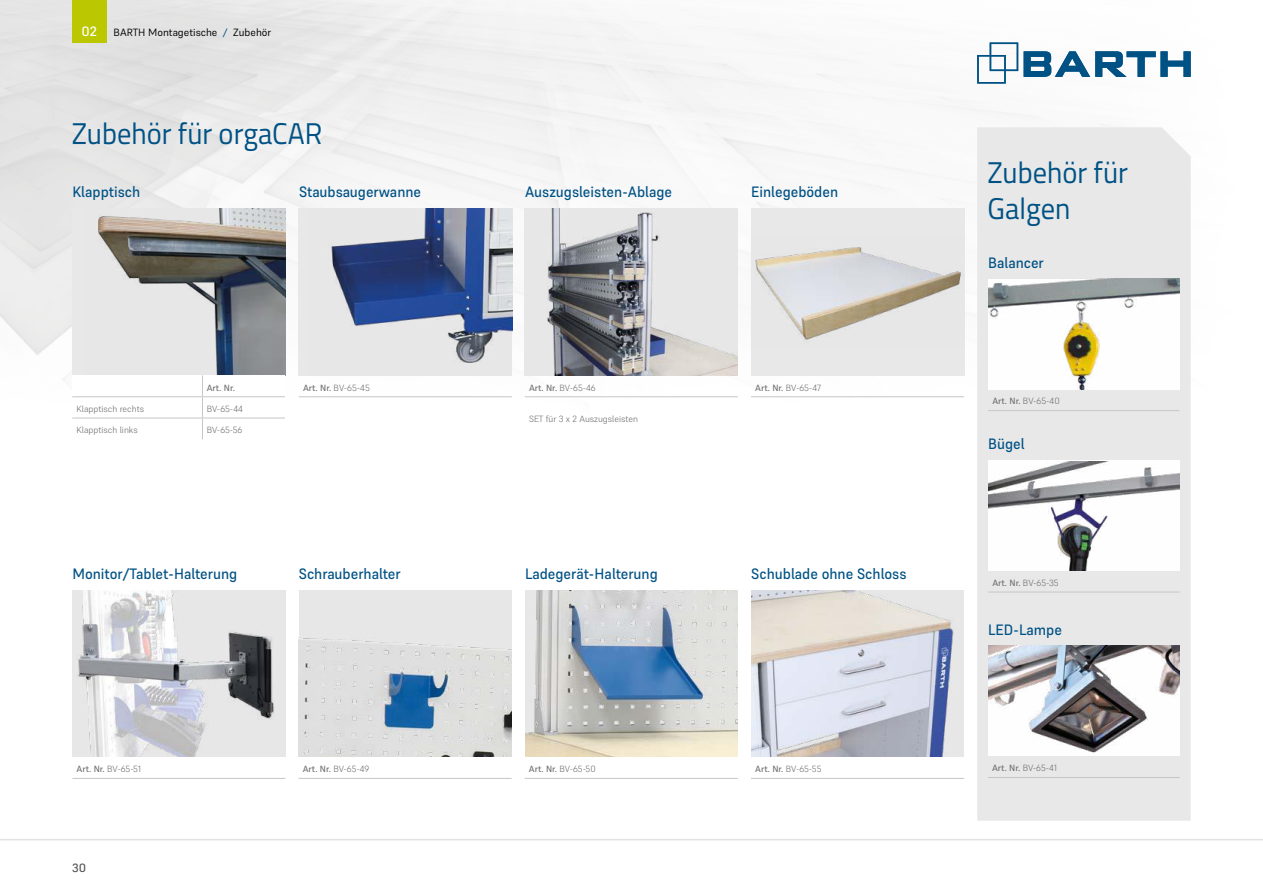
<style>
.page{position:relative;width:1263px;height:893px;background:#fff}
.page>*{position:absolute;margin:0;border:0;box-sizing:border-box;transform-origin:0 0}
.t1{font:30px/36px "Titillium Web";color:#005285;scale:.95 1}
.t2{font:500 15px "Supreme";color:#005285;scale:.95 1}
.t3{font:500 12px "Supreme";color:#575656}
.t4{font:10.5px "Supreme";color:#000}
.t5{font:300 9px "Supreme";color:#6f6f6e}
.t6{font:500 9px "Supreme";color:#6f6f6e}
.s1{font-weight:500;font-size:13.5px;color:#fff}
.s2{color:#005285}
.s3{font-weight:500}
</style>
<div class="page">
<img style="left:0;top:0;width:1108px;height:398px">
<hr style="left:0;top:839px;width:1263px;height:1px;background:#e3e3e3">
<div style="left:977px;top:127px;width:214px;height:694px;background:#e8e8e8"></div>
<div style="left:72px;top:0;width:34px;height:43px;background:#bbc700"></div>
<div style="left:72px;top:208px;width:213px;height:167px;background:#e8e8e8"></div>
<img style="left:98px;top:208px;width:187px;height:167px">
<img style="left:988px;top:279px;width:191px;height:110px">
<img style="left:988px;top:461px;width:191px;height:110px">
<img style="left:988px;top:646px;width:191px;height:110px">
<div style="left:299px;top:208px;width:213px;height:167px;background:#e8e8e8"></div>
<img style="left:331px;top:208px;width:181px;height:155px">
<img style="left:525px;top:208px;width:213px;height:167px">
<div style="left:751px;top:208px;width:213px;height:167px;background:#e8e8e8"></div>
<img style="left:755px;top:247px;width:206px;height:96px">
<hr style="left:988px;top:410px;width:191px;height:1px;background:#c6c6c5">
<hr style="left:988px;top:592px;width:191px;height:1px;background:#c6c6c5">
<hr style="left:988px;top:777px;width:191px;height:1px;background:#c6c6c5">
<hr style="left:299px;top:396px;width:213px;height:1px;background:#c6c6c5">
<hr style="left:525px;top:396px;width:213px;height:1px;background:#c6c6c5">
<hr style="left:751px;top:396px;width:213px;height:1px;background:#c6c6c5">
<svg style="left:1024px;top:51px;width:167px;height:26px"></svg>
<svg style="left:977px;top:43px;width:41px;height:41px"></svg>
<img style="left:299px;top:590px;width:213px;height:166px">
<img style="left:525px;top:590px;width:213px;height:166px">
<img style="left:751px;top:590px;width:213px;height:166px">
<hr style="left:72px;top:778px;width:213px;height:1px;background:#c6c6c5">
<hr style="left:298px;top:778px;width:214px;height:1px;background:#c6c6c5">
<hr style="left:525px;top:778px;width:213px;height:1px;background:#c6c6c5">
<hr style="left:751px;top:778px;width:213px;height:1px;background:#c6c6c5">
<img style="left:72px;top:590px;width:214px;height:167px">
<div style="left:72px;top:375px;width:213px;height:114px;background:#fff"></div>
<hr style="left:72px;top:396px;width:130px;height:1px;background:#c6c6c5">
<hr style="left:202px;top:396px;width:83px;height:1px;background:#c6c6c5">
<hr style="left:72px;top:418px;width:130px;height:1px;background:#c6c6c5">
<hr style="left:202px;top:418px;width:83px;height:1px;background:#c6c6c5">
<svg style="left:202px;top:375px;width:1px;height:64px"></svg>
<p class="t4" style="left:82px;top:26px;width:191px"><span class="s1">02</span> BARTH Montagetische <span class="s2">/</span> Zubehör</p>
<h1 class="t1" style="left:72px;top:114px;width:265px">Zubehör für orgaCAR</h1>
<h2 class="t2" style="left:72px;top:183px;width:73px">Klapptisch</h2>
<h2 class="t2" style="left:299px;top:183px;width:130px">Staubsaugerwanne</h2>
<h2 class="t2" style="left:525px;top:183px;width:156px">Auszugsleisten-Ablage</h2>
<h2 class="t2" style="left:751px;top:183px;width:93px">Einlegeböden</h2>
<p class="t6" style="left:207px;top:382px;width:30px">Art. Nr.</p>
<p class="t5" style="left:76px;top:403px;width:69px">Klapptisch rechts</p>
<p class="t5" style="left:207px;top:403px;width:38px">BV-65-44</p>
<p class="t5" style="left:76px;top:425px;width:63px">Klapptisch links</p>
<p class="t5" style="left:207px;top:425px;width:37px">BV-65-56</p>
<p class="t5" style="left:303px;top:382px;width:68px"><span class="s3">Art. Nr.</span> BV-65-45</p>
<p class="t5" style="left:529px;top:382px;width:68px"><span class="s3">Art. Nr.</span> BV-65-46</p>
<p class="t5" style="left:529px;top:414px;width:111px">SET für 3 x 2 Auszugsleisten</p>
<p class="t5" style="left:755px;top:382px;width:67px"><span class="s3">Art. Nr.</span> BV-65-47</p>
<h2 class="t2" style="left:72px;top:564px;width:175px">Monitor/Tablet-Halterung</h2>
<h2 class="t2" style="left:299px;top:564px;width:109px">Schrauberhalter</h2>
<h2 class="t2" style="left:525px;top:564px;width:141px">Ladegerät-Halterung</h2>
<h2 class="t2" style="left:751px;top:564px;width:165px">Schublade ohne Schloss</h2>
<p class="t5" style="left:77px;top:764px;width:66px"><span class="s3">Art. Nr.</span> BV-65-51</p>
<p class="t5" style="left:303px;top:764px;width:68px"><span class="s3">Art. Nr.</span> BV-65-49</p>
<p class="t5" style="left:529px;top:764px;width:68px"><span class="s3">Art. Nr.</span> BV-65-50</p>
<p class="t5" style="left:755px;top:764px;width:68px"><span class="s3">Art. Nr.</span> BV-65-55</p>
<h3 class="t3" style="left:72px;top:860px;width:16px">30</h3>
<h1 class="t1" style="left:987px;top:153px;width:149px">Zubehör für<br>Galgen</h1>
<h2 class="t2" style="left:988px;top:253px;width:60px">Balancer</h2>
<p class="t5" style="left:992px;top:396px;width:69px"><span class="s3">Art. Nr.</span> BV-65-40</p>
<h2 class="t2" style="left:988px;top:435px;width:40px">Bügel</h2>
<p class="t5" style="left:992px;top:577px;width:68px"><span class="s3">Art. Nr.</span> BV-65-35</p>
<h2 class="t2" style="left:988px;top:620px;width:79px">LED-Lampe</h2>
<p class="t5" style="left:992px;top:763px;width:66px"><span class="s3">Art. Nr.</span> BV-65-41</p>
</div>
